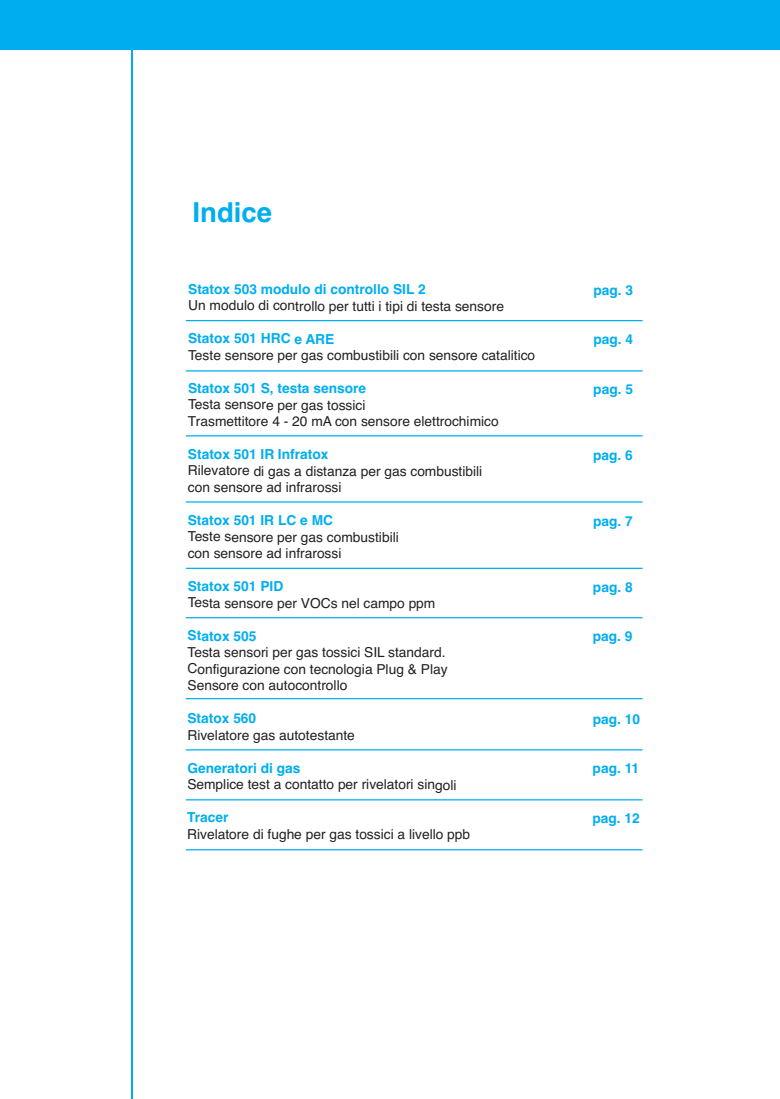
<style>
.page{position:relative;width:780px;height:1099px;background:#fff}
.page>*{position:absolute;margin:0;border:0;box-sizing:border-box;transform-origin:0 0}
.t1{font:700 27.5px "Helvetica";letter-spacing:-.005em;color:#00aeef}
.t2{font:13.75px/16.5px "Helvetica";letter-spacing:-.005em;color:#231f20}
.t3{font:700 13.75px "Helvetica";letter-spacing:-.005em;color:#00aeef}
</style>
<div class="page">
<hr style="left:131px;top:33px;width:2px;height:1065px;background:#00aeef">
<hr style="left:186px;top:320px;width:456px;height:1px;background:#00aeef">
<hr style="left:186px;top:370px;width:456px;height:1px;background:#00aeef">
<hr style="left:186px;top:435px;width:456px;height:1px;background:#00aeef">
<hr style="left:186px;top:617px;width:456px;height:1px;background:#00aeef">
<hr style="left:186px;top:567px;width:456px;height:2px;background:#00aeef">
<hr style="left:186px;top:501px;width:456px;height:1px;background:#00aeef">
<hr style="left:186px;top:698px;width:456px;height:1px;background:#00aeef">
<hr style="left:186px;top:749px;width:456px;height:1px;background:#00aeef">
<hr style="left:186px;top:799px;width:456px;height:1px;background:#00aeef">
<hr style="left:186px;top:849px;width:456px;height:1px;background:#00aeef">
<div style="left:0;top:0;width:780px;height:50px;background:#00aeef"></div>
<h1 class="t1" style="left:193px;top:196px;width:81px">Indice</h1>
<p class="t3" style="left:188px;top:281px;width:239px">Statox 503 modulo di controllo SIL 2</p>
<p class="t3" style="left:593px;top:282px;width:41px">pag. 3</p>
<p class="t2" style="left:188px;top:297px;width:317px">Un modulo di controllo per tutti i tipi di testa sensore</p>
<p class="t3" style="left:188px;top:330px;width:148px">Statox 501 HRC e ARE</p>
<p class="t3" style="left:593px;top:331px;width:41px">pag. 4</p>
<p class="t2" style="left:188px;top:347px;width:349px">Teste sensore per gas combustibili con sensore catalitico</p>
<p class="t3" style="left:188px;top:380px;width:180px">Statox 501 S, testa sensore</p>
<p class="t3" style="left:593px;top:381px;width:41px">pag. 5</p>
<p class="t2" style="left:188px;top:396px;width:312px">Testa sensore per gas tossici<br>Trasmettitore 4 - 20 mA con sensore elettrochimico</p>
<p class="t3" style="left:188px;top:446px;width:142px">Statox 501 IR Infratox</p>
<p class="t3" style="left:593px;top:447px;width:41px">pag. 6</p>
<p class="t2" style="left:188px;top:462px;width:296px">Rilevatore di gas a distanza per gas combustibili con sensore ad infrarossi</p>
<p class="t3" style="left:188px;top:512px;width:147px">Statox 501 IR LC e MC</p>
<p class="t3" style="left:593px;top:513px;width:41px">pag. 7</p>
<p class="t2" style="left:188px;top:528px;width:213px">Teste sensore per gas combustibili con sensore ad infrarossi</p>
<p class="t3" style="left:188px;top:578px;width:97px">Statox 501 PID</p>
<p class="t3" style="left:593px;top:579px;width:41px">pag. 8</p>
<p class="t2" style="left:188px;top:594px;width:249px">Testa sensore per VOCs nel campo ppm</p>
<p class="t3" style="left:187px;top:627px;width:70px">Statox 505</p>
<p class="t3" style="left:592px;top:628px;width:41px">pag. 9</p>
<p class="t2" style="left:187px;top:644px;width:261px">Testa sensori per gas tossici SIL standard.<br>Configurazione con tecnologia Plug &amp; Play<br>Sensore con autocontrollo</p>
<p class="t3" style="left:187px;top:710px;width:70px">Statox 560</p>
<p class="t3" style="left:592px;top:711px;width:49px">pag. 10</p>
<p class="t2" style="left:187px;top:726px;width:169px">Rivelatore gas autotestante</p>
<p class="t3" style="left:187px;top:759px;width:115px">Generatori di gas</p>
<p class="t3" style="left:592px;top:760px;width:48px">pag. 11</p>
<p class="t2" style="left:187px;top:776px;width:271px">Semplice test a contatto per rivelatori singoli</p>
<p class="t3" style="left:187px;top:809px;width:43px">Tracer</p>
<p class="t3" style="left:592px;top:810px;width:49px">pag. 12</p>
<p class="t2" style="left:187px;top:825px;width:284px">Rivelatore di fughe per gas tossici a livello ppb</p>
</div>
